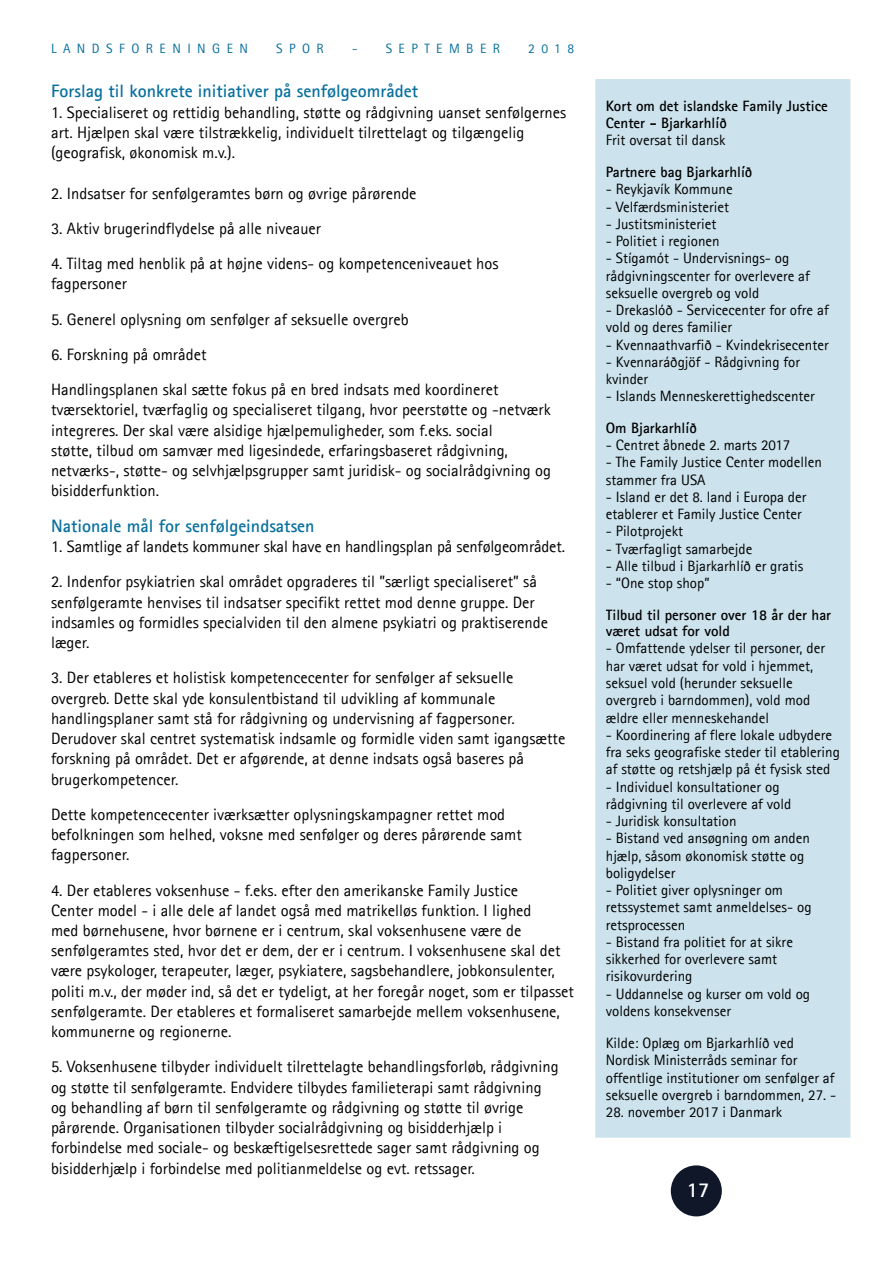
<style>
.page{position:relative;width:893px;height:1263px;background:#fff}
.page>*{position:absolute;margin:0;border:0;box-sizing:border-box;transform-origin:0 0}
.t1{font:700 21px "Agfa Rotis Sans Serif";color:#fff}
.t2{font:700 18px "Agfa Rotis Sans Serif";color:#09709e}
.t3{font:16.5px/20.2px "Agfa Rotis Sans Serif";color:#000}
.t4{font:15px/17.2px "Agfa Rotis Sans Serif";color:#000}
.t5{font:700 15px/16.5px "Agfa Rotis Sans Serif";color:#000}
.t6{font:13.5px "Agfa Rotis Sans Serif";letter-spacing:.48em;color:#09709e}
</style>
<div class="page">
<div style="left:671px;top:1165px;width:51px;height:51px;background:#101729;border-radius:50%"></div>
<div style="left:601px;top:84px;width:244px;height:1048px;background:#cce2ec"></div>
<div style="left:595px;top:79px;width:255px;height:1059px;border:10px solid #cce2ec"></div>
<p class="t6" style="left:51px;top:40px;width:198px">LANDSFORENINGEN</p>
<p class="t6" style="left:276px;top:40px;width:49px">SPOR</p>
<p class="t6" style="left:352px;top:40px;width:149px">- SEPTEMBER</p>
<p class="t6" style="left:528px;top:40px;width:47px">2018</p>
<p class="t2" style="left:51px;top:80px;width:369px">Forslag til konkrete initiativer på senfølgeområdet</p>
<p class="t3" style="left:51px;top:102px;width:517px">1. Specialiseret og rettidig behandling, støtte og rådgivning uanset senfølgernes art. Hjælpen skal være tilstrækkelig, individuelt tilrettelagt og tilgængelig (geografisk, økonomisk m.v.).</p>
<p class="t3" style="left:51px;top:183px;width:367px">2. Indsatser for senfølgeramtes børn og øvrige pårørende</p>
<p class="t3" style="left:51px;top:218px;width:272px">3. Aktiv brugerindflydelse på alle niveauer</p>
<p class="t3" style="left:51px;top:253px;width:449px">4. Tiltag med henblik på at højne videns- og kompetenceniveauet hos fagpersoner</p>
<p class="t3" style="left:51px;top:309px;width:359px">5. Generel oplysning om senfølger af seksuelle overgreb</p>
<p class="t3" style="left:51px;top:337px;width:449px;line-height:35.2px">6. Forskning på området<br>Handlingsplanen skal sætte fokus på en bred indsats med koordineret</p>
<p class="t3" style="left:51px;top:400px;width:501px">tværsektoriel, tværfaglig og specialiseret tilgang, hvor peerstøtte og -netværk integreres. Der skal være alsidige hjælpemuligheder, som f.eks. social<br>støtte, tilbud om samvær med ligesindede, erfaringsbaseret rådgivning, netværks-, støtte- og selvhjælpsgrupper samt juridisk- og socialrådgivning og bisidderfunktion.</p>
<p class="t2" style="left:51px;top:514px;width:265px">Nationale mål for senfølgeindsatsen</p>
<p class="t3" style="left:51px;top:536px;width:516px">1. Samtlige af landets kommuner skal have en handlingsplan på senfølgeområdet.</p>
<p class="t3" style="left:51px;top:571px;width:498px">2. Indenfor psykiatrien skal området opgraderes til ”særligt specialiseret” så senfølgeramte henvises til indsatser specifikt rettet mod denne gruppe. Der indsamles og formidles specialviden til den almene psykiatri og praktiserende læger.</p>
<p class="t3" style="left:51px;top:667px;width:516px">3. Der etableres et holistisk kompetencecenter for senfølger af seksuelle overgreb. Dette skal yde konsulentbistand til udvikling af kommunale handlingsplaner samt stå for rådgivning og undervisning af fagpersoner.<br>Derudover skal centret systematisk indsamle og formidle viden samt igangsætte forskning på området. Det er afgørende, at denne indsats også baseres på brugerkompetencer.</p>
<p class="t3" style="left:51px;top:804px;width:472px">Dette kompetencecenter iværksætter oplysningskampagner rettet mod befolkningen som helhed, voksne med senfølger og deres pårørende samt fagpersoner.</p>
<p class="t3" style="left:51px;top:880px;width:524px">4. Der etableres voksenhuse - f.eks. efter den amerikanske Family Justice<br>Center model - i alle dele af landet også med matrikelløs funktion. I lighed<br>med børnehusene, hvor børnene er i centrum, skal voksenhusene være de senfølgeramtes sted, hvor det er dem, der er i centrum. I voksenhusene skal det være psykologer, terapeuter, læger, psykiatere, sagsbehandlere, jobkonsulenter, politi m.v., der møder ind, så det er tydeligt, at her foregår noget, som er tilpasset senfølgeramte. Der etableres et formaliseret samarbejde mellem voksenhusene, kommunerne og regionerne.</p>
<p class="t3" style="left:51px;top:1057px;width:509px">5. Voksenhusene tilbyder individuelt tilrettelagte behandlingsforløb, rådgivning og støtte til senfølgeramte. Endvidere tilbydes familieterapi samt rådgivning og behandling af børn til senfølgeramte og rådgivning og støtte til øvrige pårørende. Organisationen tilbyder socialrådgivning og bisidderhjælp i forbindelse med sociale- og beskæftigelsesrettede sager samt rådgivning og bisidderhjælp i forbindelse med politianmeldelse og evt. retssager.</p>
<p class="t5" style="left:606px;top:98px;width:223px">Kort om det islandske Family Justice<br>Center - Bjarkarhlíð</p>
<p class="t4" style="left:606px;top:131px;width:121px">Frit oversat til dansk</p>
<p class="t5" style="left:606px;top:164px;width:148px">Partnere bag Bjarkarhlíð</p>
<p class="t4" style="left:606px;top:181px;width:128px">- Reykjavík Kommune</p>
<p class="t4" style="left:606px;top:198px;width:125px">- Velfærdsministeriet</p>
<p class="t4" style="left:606px;top:215px;width:112px">- Justitsministeriet</p>
<p class="t4" style="left:606px;top:232px;width:115px">- Politiet i regionen</p>
<p class="t4" style="left:606px;top:250px;width:206px">- Stígamót - Undervisnings- og rådgivningscenter for overlevere af seksuelle overgreb og vold</p>
<p class="t4" style="left:606px;top:301px;width:224px">- Drekaslóð - Servicecenter for ofre af vold og deres familier</p>
<p class="t4" style="left:606px;top:336px;width:225px">- Kvennaathvarfið - Kvindekrisecenter</p>
<p class="t4" style="left:606px;top:353px;width:196px">- Kvennaráðgjöf - Rådgivning for kvinder</p>
<p class="t4" style="left:606px;top:388px;width:211px">- Islands Menneskerettighedscenter</p>
<p class="t5" style="left:606px;top:419px;width:93px">Om Bjarkarhlíð</p>
<p class="t4" style="left:606px;top:436px;width:186px">- Centret åbnede 2. marts 2017</p>
<p class="t4" style="left:606px;top:454px;width:218px">- The Family Justice Center modellen stammer fra USA</p>
<p class="t4" style="left:606px;top:488px;width:202px">- Island er det 8. land i Europa der etablerer et Family Justice Center</p>
<p class="t4" style="left:606px;top:523px;width:79px">- Pilotprojekt</p>
<p class="t4" style="left:606px;top:540px;width:148px">- Tværfagligt samarbejde</p>
<p class="t4" style="left:606px;top:557px;width:199px">- Alle tilbud i Bjarkarhlíð er gratis</p>
<p class="t4" style="left:606px;top:574px;width:105px">- “One stop shop”</p>
<p class="t5" style="left:606px;top:606px;width:227px">Tilbud til personer over 18 år der har været udsat for vold</p>
<p class="t4" style="left:606px;top:640px;width:221px">- Omfattende ydelser til personer, der har været udsat for vold i hjemmet, seksuel vold (herunder seksuelle overgreb i barndommen), vold mod ældre eller menneskehandel</p>
<p class="t4" style="left:606px;top:726px;width:236px">- Koordinering af flere lokale udbydere fra seks geografiske steder til etablering af støtte og retshjælp på ét fysisk sted</p>
<p class="t4" style="left:606px;top:778px;width:187px">- Individuel konsultationer og rådgivning til overlevere af vold</p>
<p class="t4" style="left:606px;top:812px;width:132px">- Juridisk konsultation</p>
<p class="t4" style="left:606px;top:829px;width:206px">- Bistand ved ansøgning om anden hjælp, såsom økonomisk støtte og boligydelser</p>
<p class="t4" style="left:606px;top:881px;width:207px">- Politiet giver oplysninger om retssystemet samt anmeldelses- og retsprocessen</p>
<p class="t4" style="left:606px;top:933px;width:189px">- Bistand fra politiet for at sikre sikkerhed for overlevere samt risikovurdering</p>
<p class="t4" style="left:606px;top:985px;width:206px">- Uddannelse og kurser om vold og voldens konsekvenser</p>
<p class="t4" style="left:606px;top:1034px;width:232px">Kilde: Oplæg om Bjarkarhlíð ved Nordisk Ministerråds seminar for offentlige institutioner om senfølger af seksuelle overgreb i barndommen, 27. -</p>
<p class="t4" style="left:606px;top:1103px;width:178px">28. november 2017 i Danmark</p>
<p class="t1" style="left:687px;top:1176px;width:24px">17</p>
</div>
